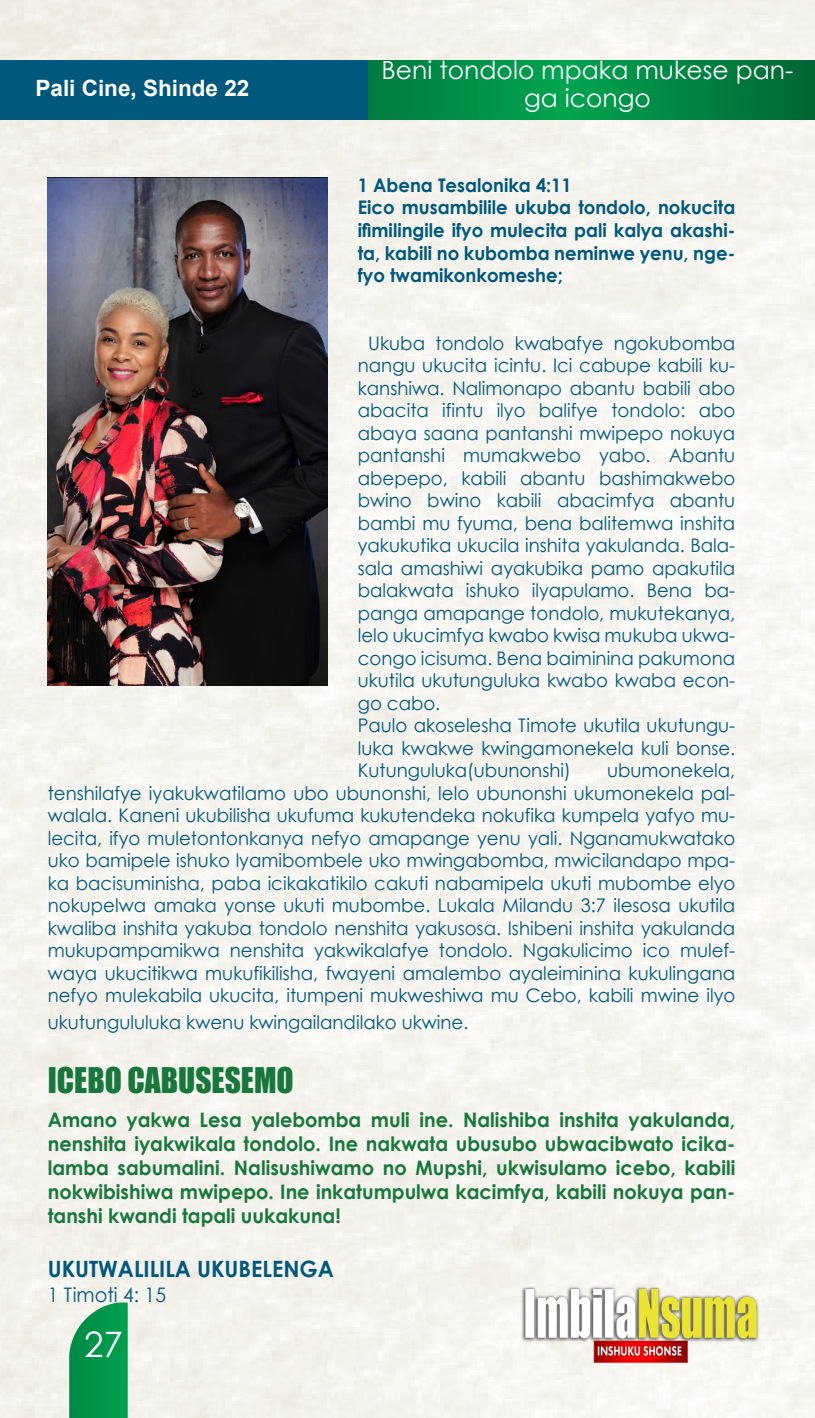
<style>
.page{position:relative;width:815px;height:1418px;background:#fff}
.page>*{position:absolute;margin:0;border:0;box-sizing:border-box;transform-origin:0 0}
.t1{font:35px "Century Gothic";color:#fff}
.t2{font:32.5px "Impact";color:#18783c}
.t3{font:25px/27.5px "Century Gothic";color:#fff;text-align:center}
.t4{font:700 22.5px "Century Gothic";color:#00587c}
.t5{font:700 22.5px "Arial";color:#fff}
.t6{font:700 20px/24px "Century Gothic";color:#18783c;text-align:justify}
.t7{font:20px "Century Gothic";color:#00587c}
.t8{font:18.75px/22.5px "Century Gothic";color:#00587c;text-align:justify}
.t9{font:700 18.75px/22.5px "Century Gothic";color:#00587c;text-align:justify}
</style>
<div class="page">
<img style="left:0;top:0;width:815px;height:1417px">
<svg style="left:368px;top:60px;width:447px;height:60px;background:#008944"></svg>
<div style="left:0;top:60px;width:368px;height:60px;background:#00587c"></div>
<svg style="left:69px;top:1302px;width:59px;height:115px;background:#1b9f5c"></svg>
<img style="left:516px;top:1285px;width:245px;height:81px">
<img style="left:48px;top:178px;width:280px;height:507px">
<p class="t5" style="left:36px;top:73px;width:215px">Pali Cine, Shinde 22</p>
<p class="t3" style="left:382px;top:56px;width:413px">Beni tondolo mpaka mukese pan&shy;ga icongo</p>
<p class="t9" style="left:358px;top:173px;width:215px">1 Abena Tesalonika 4:11</p>
<p class="t9" style="left:358px;top:195px;width:379px">Eico musambilile ukuba tondolo, nokucita ifimilingile ifyo mulecita pali kalya akashi&shy;ta, kabili no kubomba neminwe yenu, nge&shy;fyo twamikonkomeshe;</p>
<p class="t8" style="left:358px;top:331px;width:379px;text-indent:10px">Ukuba tondolo kwabafye ngokubomba nangu ukucita icintu. Ici cabupe kabili ku&shy;kanshiwa. Nalimonapo abantu babili abo abacita ifintu ilyo balifye tondolo: abo abaya saana pantanshi mwipepo nokuya pantanshi mumakwebo yabo. Abantu abepepo, kabili abantu bashimakwebo bwino bwino kabili abacimfya abantu bambi mu fyuma, bena balitemwa inshita yakukutika ukucila inshita yakulanda. Bala&shy;sala amashiwi ayakubika pamo apakutila balakwata ishuko ilyapulamo. Bena ba&shy;panga amapange tondolo, mukutekanya, lelo ukucimfya kwabo kwisa mukuba ukwa&shy;congo icisuma. Bena baiminina pakumona ukutila ukutunguluka kwabo kwaba econ&shy;go cabo.</p>
<p class="t8" style="left:358px;top:714px;width:379px">Paulo akoselesha Timote ukutila ukutungu&shy;luka kwakwe kwingamonekela kuli bonse.<br>Kutunguluka(ubunonshi)</p>
<p class="t8" style="left:48px;top:759px;width:689px;text-indent:559px">ubumonekela, tenshilafye iyakukwatilamo ubo ubunonshi, lelo ubunonshi ukumonekela pal&shy;walala. Kaneni ukubilisha ukufuma kukutendeka nokufika kumpela yafyo mu&shy;lecita, ifyo muletontonkanya nefyo amapange yenu yali. Nganamukwatako uko bamipele ishuko lyamibombele uko mwingabomba, mwicilandapo mpa&shy;ka bacisuminisha, paba icikakatikilo cakuti nabamipela ukuti mubombe elyo nokupelwa amaka yonse ukuti mubombe. Lukala Milandu 3:7 ilesosa ukutila kwaliba inshita yakuba tondolo nenshita yakusosa. Ishibeni inshita yakulanda mukupampamikwa nenshita yakwikalafye tondolo. Ngakulicimo ico mulef&shy;waya ukucitikwa mukufikilisha, fwayeni amalembo ayaleiminina kukulingana nefyo mulekabila ukucita, itumpeni mukweshiwa mu Cebo, kabili mwine ilyo</p>
<p class="t8" style="left:48px;top:1011px;width:422px">ukutungululuka kwenu kwingailandilako ukwine.</p>
<p class="t2" style="left:48px;top:1055px;width:247px">ICEBO CABUSESEMO</p>
<p class="t6" style="left:48px;top:1107px;width:689px">Amano yakwa Lesa yalebomba muli ine. Nalishiba inshita yakulanda, nenshita iyakwikala tondolo. Ine nakwata ubusubo ubwacibwato icika&shy;lamba sabumalini. Nalisushiwamo no Mupshi, ukwisulamo icebo, kabili nokwibishiwa mwipepo. Ine inkatumpulwa kacimfya, kabili nokuya pan&shy;tanshi kwandi tapali uukakuna!</p>
<p class="t4" style="left:48px;top:1252px;width:288px">UKUTWALILILA UKUBELENGA</p>
<p class="t7" style="left:48px;top:1281px;width:120px">1 Timoti 4: 15</p>
<h1 class="t1" style="left:84px;top:1322px;width:40px">27</h1>
</div>
